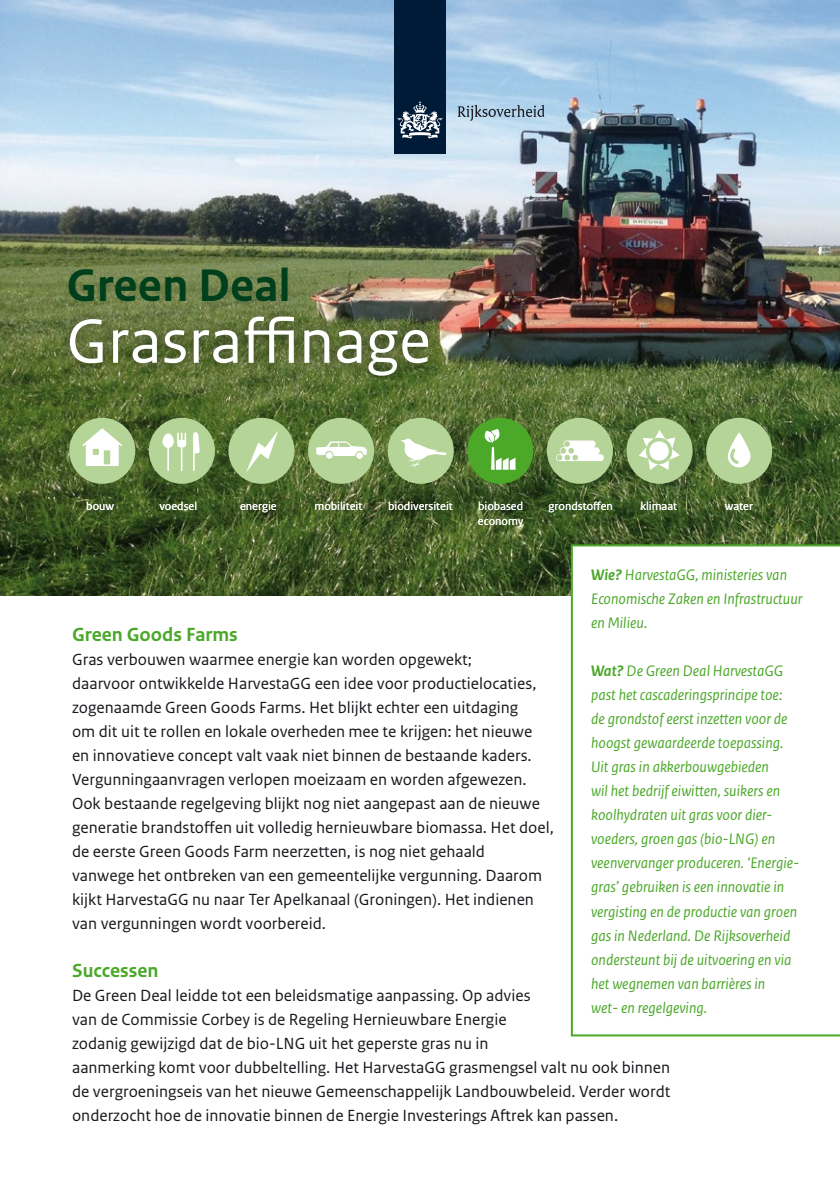
<style>
.page{position:relative;width:840px;height:1191px;background:#fff}
.page>*{position:absolute;margin:0;border:0;box-sizing:border-box;transform-origin:0 0}
.t1{font:66px "Rijksoverheid Sans Text";color:#fff}
.t2{font:700 48px "Rijksoverheid Sans Text";color:#003f1c}
.t3{font:700 20px "Rijksoverheid Sans Text";color:#4ba829}
.t4{font:17px/24px "Rijksoverheid Sans Text";color:#1a171c}
.t5{font:italic 16px/24px "Rijksoverheid Sans Text";color:#4ba829}
.t6{font:12px "Rijksoverheid Sans Text";color:#fff}
.s1{font-weight:700}
</style>
<div class="page">
<img style="left:0;top:0;width:839px;height:595px">
<div style="left:394px;top:0;width:51px;height:153px;background:#001b38"></div>
<svg style="left:397px;top:101px;width:45px;height:38px"></svg>
<svg style="left:457px;top:105px;width:87px;height:16px"></svg>
<div style="left:705px;top:418px;width:66px;height:66px;background:#b4d498;border-radius:33px"></div>
<svg style="left:727px;top:432px;width:23px;height:35px"></svg>
<div style="left:467px;top:418px;width:66px;height:66px;background:#4ba829;border-radius:33px"></div>
<svg style="left:484px;top:429px;width:31px;height:41px"></svg>
<div style="left:546px;top:418px;width:66px;height:66px;background:#b4d498;border-radius:33px"></div>
<svg style="left:556px;top:440px;width:47px;height:21px"></svg>
<div style="left:149px;top:418px;width:66px;height:66px;background:#b4d498;border-radius:33px"></div>
<svg style="left:193px;top:432px;width:6px;height:39px"></svg>
<svg style="left:162px;top:432px;width:24px;height:39px"></svg>
<div style="left:69px;top:418px;width:66px;height:66px;background:#b4d498;border-radius:33px"></div>
<svg style="left:82px;top:428px;width:40px;height:38px"></svg>
<div style="left:228px;top:418px;width:66px;height:66px;background:#b4d498;border-radius:33px"></div>
<svg style="left:246px;top:431px;width:32px;height:41px"></svg>
<div style="left:308px;top:418px;width:66px;height:66px;background:#b4d498;border-radius:33px"></div>
<div style="left:326px;top:452px;width:6px;height:7px;background:#fff;border-radius:50%"></div>
<div style="left:356px;top:452px;width:7px;height:7px;background:#fff;border-radius:50%"></div>
<svg style="left:316px;top:441px;width:50px;height:16px"></svg>
<div style="left:626px;top:418px;width:66px;height:66px;background:#b4d498;border-radius:33px"></div>
<svg style="left:638px;top:430px;width:41px;height:40px"></svg>
<div style="left:387px;top:418px;width:66px;height:66px;background:#b4d498;border-radius:33px"></div>
<svg style="left:400px;top:439px;width:46px;height:29px"></svg>
<svg style="left:570px;top:544px;width:269px;height:492px"></svg>
<div style="left:59px;top:305px;width:379px;height:81px;background:#1a171c;opacity:.55"></div>
<h2 class="t2" style="left:66px;top:258px;width:226px">Green Deal</h2>
<h1 class="t1" style="left:66px;top:303px;width:366px">Grasraffinage</h1>
<p class="t6" style="left:86px;top:499px;width:29px">bouw</p>
<p class="t6" style="left:159px;top:499px;width:39px">voedsel</p>
<p class="t6" style="left:240px;top:499px;width:38px">energie</p>
<p class="t6" style="left:314px;top:499px;width:49px">mobiliteit</p>
<p class="t6" style="left:388px;top:499px;width:66px">biodiversiteit</p>
<p class="t6" style="left:478px;top:499px;width:47px">biobased</p>
<p class="t6" style="left:548px;top:499px;width:66px">grondstoffen</p>
<p class="t6" style="left:640px;top:499px;width:38px">klimaat</p>
<p class="t6" style="left:724px;top:499px;width:30px">water</p>
<p class="t6" style="left:593px;top:499px;width:5px">f</p>
<p class="t6" style="left:477px;top:514px;width:47px">economy</p>
<p class="t5" style="left:590px;top:563px;width:213px"><span class="s1">Wie?</span> HarvestaGG, ministeries van<br>Economische Zaken en Infrastructuur en Milieu.</p>
<p class="t5" style="left:590px;top:659px;width:209px"><span class="s1">Wat?</span> De Green Deal HarvestaGG past het cascaderingsprincipe toe: de grondstof eerst inzetten voor de hoogst gewaardeerde toepassing.<br>Uit gras in akkerbouwgebieden<br>wil het bedrijf eiwitten, suikers en koolhydraten uit gras voor dier&shy;voeders, groen gas (bio-LNG) en veenvervanger produceren. ‘Energie&shy;gras’ gebruiken is een innovatie in vergisting en de productie van groen gas in Nederland. De Rijksoverheid ondersteunt bij de uitvoering en via het wegnemen van barrières in<br>wet- en regelgeving.</p>
<p class="t3" style="left:72px;top:623px;width:167px">Green Goods Farms</p>
<p class="t4" style="left:72px;top:647px;width:483px">Gras verbouwen waarmee energie kan worden opgewekt;<br>daarvoor ontwikkelde HarvestaGG een idee voor productielocaties, zogenaamde Green Goods Farms. Het blijkt echter een uitdaging<br>om dit uit te rollen en lokale overheden mee te krijgen: het nieuwe<br>en innovatieve concept valt vaak niet binnen de bestaande kaders.<br>Vergunningaanvragen verlopen moeizaam en worden afgewezen.<br>Ook bestaande regelgeving blijkt nog niet aangepast aan de nieuwe generatie brandstoffen uit volledig hernieuwbare biomassa. Het doel, de eerste Green Goods Farm neerzetten, is nog niet gehaald<br>vanwege het ontbreken van een gemeentelijke vergunning. Daarom kijkt HarvestaGG nu naar Ter Apelkanaal (Groningen). Het indienen van vergunningen wordt voorbereid.</p>
<p class="t3" style="left:72px;top:959px;width:88px">Successen</p>
<p class="t4" style="left:72px;top:983px;width:599px">De Green Deal leidde tot een beleidsmatige aanpassing. Op advies<br>van de Commissie Corbey is de Regeling Hernieuwbare Energie<br>zodanig gewijzigd dat de bio-LNG uit het geperste gras nu in<br>aanmerking komt voor dubbeltelling. Het HarvestaGG grasmengsel valt nu ook binnen de vergroeningseis van het nieuwe Gemeenschappelijk Landbouwbeleid. Verder wordt onderzocht hoe de innovatie binnen de Energie Investerings Aftrek kan passen.</p>
</div>
